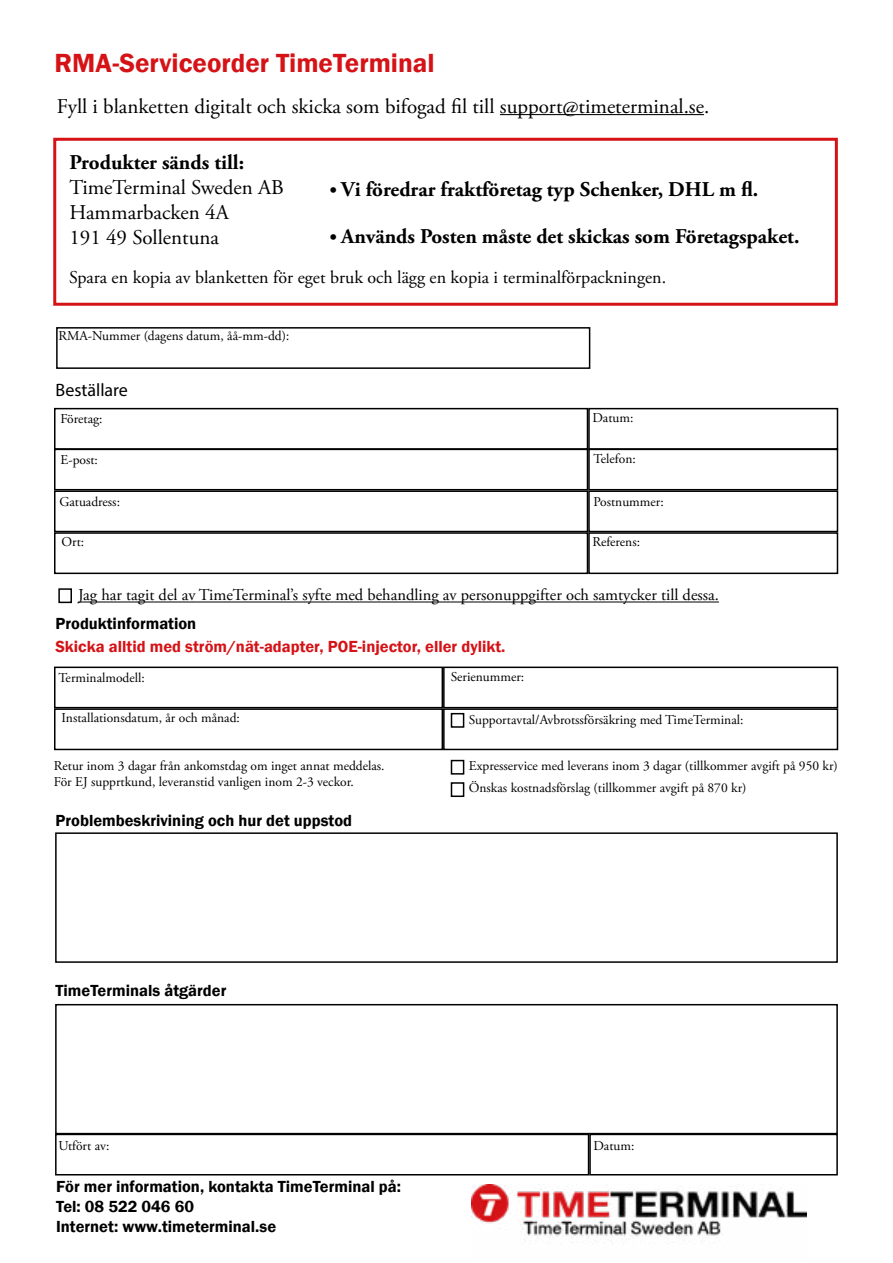
<style>
.page{position:relative;width:893px;height:1263px;background:#fff}
.page>*{position:absolute;margin:0;border:0;box-sizing:border-box;transform-origin:0 0}
.t1{font:600 27px "Franklin Gothic";color:#d51317}
.t2{font:21px/25.2px "Adobe Garamond Pro";color:#000}
.t3{font:700 21px "Adobe Garamond Pro";color:#000}
.t4{font:18px "Adobe Garamond Pro";color:#000}
.t5{font:18px "Myriad Pro";color:#000}
.t6{font:600 16.5px/19.8px "Franklin Gothic";color:#000}
.t7{font:16.5px "Adobe Garamond Pro";color:#000}
.t8{font:600 16.5px "Franklin Gothic";color:#d51317}
.t9{font:13.5px/22.4px "Adobe Garamond Pro";color:#000}
.s1{font-size:18px}
.s2{font-family:"Minion Pro"}
</style>
<div class="page">
<div style="left:53px;top:138px;width:785px;height:168px;border:3px solid #d51317"></div>
<img style="left:471px;top:1184px;width:335px;height:60px">
<hr style="left:500px;top:114px;width:204px;height:1px;background:#000">
<div style="left:56px;top:327px;width:534px;height:42px;border:2px solid #000"></div>
<div style="left:54px;top:408px;width:534px;height:42px;border:2px solid #000"></div>
<div style="left:588px;top:408px;width:250px;height:42px;border:2px solid #000"></div>
<div style="left:588px;top:449px;width:250px;height:41px;border:2px solid #000"></div>
<div style="left:588px;top:490px;width:250px;height:42px;border:2px solid #000"></div>
<div style="left:443px;top:666px;width:395px;height:42px;border:2px solid #000"></div>
<hr style="left:78px;top:602px;width:641px;height:1px;background:#000">
<div style="left:588px;top:532px;width:250px;height:42px;border:2px solid #000"></div>
<div style="left:443px;top:708px;width:395px;height:42px;border:2px solid #000"></div>
<div style="left:589px;top:1134px;width:249px;height:41px;border:2px solid #000"></div>
<div style="left:54px;top:449px;width:534px;height:41px;border:2px solid #000"></div>
<div style="left:54px;top:490px;width:534px;height:42px;border:2px solid #000"></div>
<div style="left:54px;top:666px;width:389px;height:42px;border:2px solid #000"></div>
<div style="left:54px;top:532px;width:534px;height:42px;border:2px solid #000"></div>
<div style="left:54px;top:708px;width:389px;height:42px;border:2px solid #000"></div>
<div style="left:55px;top:1134px;width:534px;height:41px;border:2px solid #000"></div>
<div style="left:55px;top:832px;width:783px;height:131px;border:2px solid #000"></div>
<div style="left:55px;top:1004px;width:783px;height:130px;border:2px solid #000"></div>
<div style="left:451px;top:713px;width:13px;height:15px;border:2px solid #000"></div>
<div style="left:58px;top:588px;width:14px;height:15px;border:2px solid #000"></div>
<div style="left:451px;top:760px;width:13px;height:15px;border:2px solid #000"></div>
<div style="left:451px;top:782px;width:13px;height:15px;border:2px solid #000"></div>
<h1 class="t1" style="left:55px;top:46px;width:382px">RMA-Serviceorder TimeTerminal</h1>
<h2 class="t2" style="left:57px;top:94px;width:654px">Fyll i blanketten digitalt och skicka som bifogad fil till support@timeterminal.se.</h2>
<h2 class="t3" style="left:69px;top:150px;width:176px">Produkter sänds till:</h2>
<h2 class="t2" style="left:69px;top:175px;width:216px">TimeTerminal Sweden AB<br>Hammarbacken 4A<br>191 49 Sollentuna</h2>
<h2 class="t3" style="left:330px;top:177px;width:430px"><span class="s1">•</span> Vi föredrar fraktföretag typ Schenker, DHL m fl.</h2>
<h2 class="t3" style="left:330px;top:224px;width:471px"><span class="s1">•</span> Används Posten måste det skickas som Företagspaket.</h2>
<h3 class="t4" style="left:69px;top:267px;width:599px">Spara en kopia av blanketten för eget bruk och lägg en kopia i terminalförpackningen.</h3>
<p class="t9" style="left:58px;top:325px;width:232px">RMA-Nummer (dagens datum, åå-mm-dd)<span class="s2">:</span></p>
<h3 class="t5" style="left:56px;top:379px;width:74px">Beställare</h3>
<p class="t9" style="left:60px;top:408px;width:44px">Företag:</p>
<p class="t9" style="left:60px;top:449px;width:39px">E-post:</p>
<p class="t9" style="left:59px;top:491px;width:62px">Gatuadress:</p>
<p class="t9" style="left:62px;top:531px;width:24px">Ort:</p>
<p class="t9" style="left:592px;top:407px;width:42px">Datum:</p>
<p class="t9" style="left:593px;top:448px;width:44px">Telefon:</p>
<p class="t9" style="left:593px;top:491px;width:72px">Postnummer:</p>
<p class="t9" style="left:592px;top:531px;width:49px">Referens:</p>
<p class="t7" style="left:78px;top:585px;width:642px">Jag har tagit del av TimeTerminal’s syfte med behandling av personuppgifter och samtycker till dessa.</p>
<p class="t6" style="left:56px;top:614px;width:142px">Produktinformation</p>
<p class="t8" style="left:55px;top:636px;width:452px">Skicka alltid med ström/nät-adapter, POE-injector, eller dylikt.</p>
<p class="t9" style="left:58px;top:667px;width:88px">Terminalmodell:</p>
<p class="t9" style="left:62px;top:707px;width:180px">Installationsdatum, år och månad:</p>
<p class="t9" style="left:54px;top:758px;width:332px;line-height:16.2px">Retur inom 3 dagar från ankomstdag om inget annat meddelas.<br>För EJ supprtkund, leveranstid vanligen inom 2-3 veckor.</p>
<p class="t6" style="left:56px;top:810px;width:298px">Problembeskrivining och hur det uppstod</p>
<p class="t6" style="left:56px;top:981px;width:172px">TimeTerminals åtgärder</p>
<p class="t9" style="left:451px;top:666px;width:75px">Serienummer:</p>
<p class="t9" style="left:469px;top:709px;width:276px">Supportavtal/Avbrotssförsäkring med TimeTerminal:</p>
<p class="t9" style="left:469px;top:755px;width:370px">Expresservice med leverans inom 3 dagar (tillkommer avgift på 950 kr)<br>Önskas kostnadsförslag (tillkommer avgift på 870 kr)</p>
<p class="t9" style="left:58px;top:1134px;width:53px">Utfört av:</p>
<p class="t9" style="left:593px;top:1134px;width:42px">Datum:</p>
<p class="t6" style="left:56px;top:1177px;width:346px">För mer information, kontakta TimeTerminal på:<br>Tel: 08 522 046 60<br>Internet: www.timeterminal.se</p>
</div>
